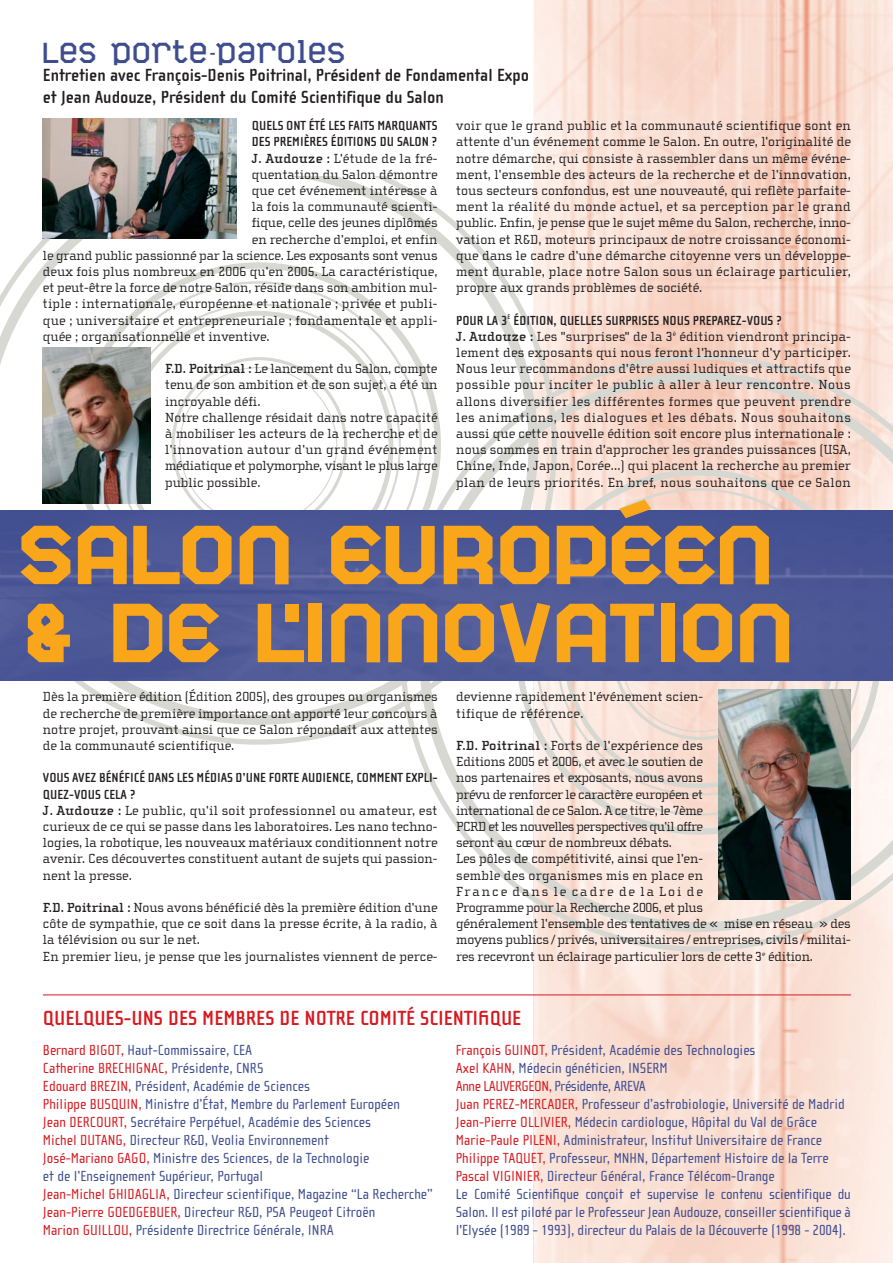
<style>
.page{position:relative;width:893px;height:1263px;background:#fff}
.page>*{position:absolute;margin:0;border:0;box-sizing:border-box;transform-origin:0 0}
.t1{font:700 103.95px/78px "The Player Normal";color:#faa61a}
.t2{font:36px "The Player Normal";color:#3e4d8f}
.t3{font:700 21px "Cholla Sans";color:#d71920}
.t4{font:700 18px/21.6px "Cholla Sans";color:#231f20}
.t5{font:15px/18px "Cholla Sans";color:#3e4d8f}
.t6{font:13.5px/16.2px "Cholla Slab";color:#231f20}
.t7{font:700 13.5px/16.2px "Cholla Sans";color:#231f20}
.t8{font:13.5px "Cholla Slab";letter-spacing:.02em;color:#231f20}
.s1{font-weight:700}
.s2{color:#d71920}
</style>
<div class="page">
<img style="left:534px;top:0;width:359px;height:1263px">
<svg style="left:414px;top:354px;width:479px;height:598px"></svg>
<svg style="left:0;top:177px;width:557px;height:568px"></svg>
<hr style="left:43px;top:994px;width:808px;height:1px;background:#d71920">
<img style="left:0;top:510px;width:893px;height:170px">
<img style="left:43px;top:119px;width:194px;height:119px">
<img style="left:43px;top:348px;width:107px;height:155px">
<img style="left:718px;top:690px;width:133px;height:209px">
<h2 class="t2" style="left:43px;top:29px;width:305px">Les porte-paroles</h2>
<h3 class="t4" style="left:43px;top:66px;width:488px">Entretien avec François-Denis Poitrinal, Président de Fondamental Expo et Jean Audouze, Président du Comité Scientifique du Salon</h3>
<p class="t7" style="left:252px;top:119px;width:187px">QUELS ONT ÉTÉ LES FAITS MARQUANTS<br>DES PREMIÈRES ÉDITIONS DU SALON ?</p>
<p class="t8" style="left:252px;top:153px;width:187px"><span class="s1">J. Audouze :</span> L’étude de la fré-</p>
<p class="t6" style="left:252px;top:167px;width:187px">quentation du Salon démontre</p>
<p class="t6" style="left:252px;top:184px;width:187px">que cet événement intéresse à</p>
<p class="t6" style="left:252px;top:200px;width:187px">la fois la communauté scienti-</p>
<p class="t6" style="left:252px;top:216px;width:187px">fique, celle des jeunes diplômés</p>
<p class="t6" style="left:252px;top:232px;width:187px">en recherche d’emploi, et enfin</p>
<p class="t6" style="left:43px;top:248px;width:396px">le grand public passionné par la science. Les exposants sont venus</p>
<p class="t6" style="left:43px;top:265px;width:396px">deux fois plus nombreux en 2006 qu’en 2005. La caractéristique,</p>
<p class="t6" style="left:43px;top:281px;width:396px">et peut-être la force de notre Salon, réside dans son ambition mul-</p>
<p class="t6" style="left:43px;top:297px;width:396px">tiple : internationale, européenne et nationale ; privée et publi-</p>
<p class="t6" style="left:43px;top:313px;width:396px">que ; universitaire et entrepreneuriale ; fondamentale et appli-</p>
<p class="t6" style="left:43px;top:329px;width:228px">quée ; organisationnelle et inventive.</p>
<p class="t6" style="left:165px;top:362px;width:274px"><span class="s1">F.D. Poitrinal :</span> Le lancement du Salon, compte tenu de son ambition et de son sujet, a été un incroyable défi.<br>Notre challenge résidait dans notre capacité à mobiliser les acteurs de la recherche et de l’innovation autour d’un grand événement médiatique et polymorphe, visant le plus large public possible.</p>
<p class="t6" style="left:456px;top:119px;width:396px;text-align:justify">voir que le grand public et la communauté scientifique sont en attente d’un événement comme le Salon. En outre, l’originalité de notre démarche, qui consiste à rassembler dans un même événe&shy;ment, l’ensemble des acteurs de la recherche et de l’innovation, tous secteurs confondus, est une nouveauté, qui reflète parfaite&shy;ment la réalité du monde actuel, et sa perception par le grand public. Enfin, je pense que le sujet même du Salon, recherche, inno&shy;vation et R&amp;D, moteurs principaux de notre croissance économi&shy;que dans le cadre d’une démarche citoyenne vers un développe&shy;ment durable, place notre Salon sous un éclairage particulier, propre aux grands problèmes de société.</p>
<p class="t7" style="left:456px;top:313px;width:327px">POUR LA 3<sup>E</sup> ÉDITION, QUELLES SURPRISES NOUS PREPAREZ-VOUS ?</p>
<p class="t6" style="left:456px;top:329px;width:396px;text-align:justify"><span class="s1">J. Audouze :</span> Les "surprises" de la 3<sup>è</sup> édition viendront principa&shy;lement des exposants qui nous feront l'honneur d’y participer.<br>Nous leur recommandons d'être aussi ludiques et attractifs que possible pour inciter le public à aller à leur rencontre. Nous allons diversifier les différentes formes que peuvent prendre les animations, les dialogues et les débats. Nous souhaitons aussi que cette nouvelle édition soit encore plus internationale : nous sommes en train d'approcher les grandes puissances (USA, Chine, Inde, Japon, Corée...) qui placent la recherche au premier plan de leurs priorités. En bref, nous souhaitons que ce Salon</p>
<h1 class="t1" style="left:21px;top:509px;width:776px">SALON EUROPÉEN &amp; DE L'INNOVATION</h1>
<p class="t6" style="left:43px;top:690px;width:396px;text-align:justify">Dès la première édition (Édition 2005), des groupes ou organismes de recherche de première importance ont apporté leur concours à notre projet, prouvant ainsi que ce Salon répondait aux attentes de la communauté scientifique.</p>
<p class="t7" style="left:43px;top:771px;width:396px">VOUS AVEZ BÉNÉFICÉ DANS LES MÉDIAS D’UNE FORTE AUDIENCE, COMMENT EXPLI-<br>QUEZ-VOUS CELA ?</p>
<p class="t6" style="left:43px;top:803px;width:396px;text-align:justify"><span class="s1">J. Audouze :</span> Le public, qu’il soit professionnel ou amateur, est curieux de ce qui se passe dans les laboratoires. Les nano techno&shy;logies, la robotique, les nouveaux matériaux conditionnent notre avenir. Ces découvertes constituent autant de sujets qui passion&shy;nent la presse.</p>
<p class="t6" style="left:43px;top:901px;width:396px"><span class="s1">F.D. Poitrinal :</span> Nous avons bénéficié dès la première édition d’une côte de sympathie, que ce soit dans la presse écrite, à la radio, à la télévision ou sur le net.<br>En premier lieu, je pense que les journalistes viennent de perce-</p>
<p class="t6" style="left:456px;top:690px;width:248px">devienne rapidement l'événement scien&shy;tifique de référence.</p>
<p class="t6" style="left:456px;top:739px;width:396px"><span class="s1">F.D. Poitrinal :</span> Forts de l’expérience des<br>Editions 2005 et 2006, et avec le soutien de<br>nos partenaires et exposants, nous avons<br>prévu de renforcer le caractère européen et<br>international de ce Salon. A ce titre, le 7ème<br>PCRD et les nouvelles perspectives qu’il offre<br>seront au cœur de nombreux débats.<br>Les pôles de compétitivité, ainsi que l’en-<br>semble des organismes mis en place en<br>France dans le cadre de la Loi de<br>Programme pour la Recherche 2006, et plus<br>généralement l’ensemble des tentatives de « mise en réseau » des moyens publics / privés, universitaires / entreprises, civils / militai&shy;res recevront un éclairage particulier lors de cette 3<sup>e</sup> édition.</p>
<h3 class="t3" style="left:43px;top:1010px;width:480px">QUELQUES-UNS DES MEMBRES DE NOTRE COMITÉ SCIENTIfiQUE</h3>
<p class="t5" style="left:43px;top:1042px;width:391px"><span class="s2">Bernard BIGOT,</span> Haut-Commissaire, CEA<br><span class="s2">Catherine BRECHIGNAC,</span> Présidente, CNRS<br><span class="s2">Edouard BREZIN,</span> Président, Académie de Sciences<br><span class="s2">Philippe BUSQUIN,</span> Ministre d’État, Membre du Parlement Européen<br><span class="s2">Jean DERCOURT,</span> Secrétaire Perpétuel, Académie des Sciences<br><span class="s2">Michel DUTANG,</span> Directeur R&amp;D, Veolia Environnement<br><span class="s2">José-Mariano GAGO,</span> Ministre des Sciences, de la Technologie<br>et de l’Enseignement Supérieur, Portugal<br><span class="s2">Jean-Michel GHIDAGLIA,</span> Directeur scientifique, Magazine “La Recherche” <span class="s2">Jean-Pierre GOEDGEBUER,</span> Directeur R&amp;D, PSA Peugeot Citroën<br><span class="s2">Marion GUILLOU,</span> Présidente Directrice Générale, INRA</p>
<p class="t5" style="left:456px;top:1042px;width:396px"><span class="s2">François GUINOT,</span> Président, Académie des Technologies<br><span class="s2">Axel KAHN,</span> Médecin généticien, INSERM<br><span class="s2">Anne LAUVERGEON,</span> Présidente, AREVA<br><span class="s2">Juan PEREZ-MERCADER,</span> Professeur d’astrobiologie, Université de Madrid <span class="s2">Jean-Pierre OLLIVIER,</span> Médecin cardiologue, Hôpital du Val de Grâce <span class="s2">Marie-Paule PILENI,</span> Administrateur, Institut Universitaire de France <span class="s2">Philippe TAQUET,</span> Professeur, MNHN, Département Histoire de la Terre <span class="s2">Pascal VIGINIER,</span> Directeur Général, France Télécom-Orange<br>Le Comité Scientifique conçoit et supervise le contenu scientifique du Salon. Il est piloté par le Professeur Jean Audouze, conseiller scientifique à l'Elysée (1989 - 1993), directeur du Palais de la Découverte (1998 - 2004).</p>
</div>
